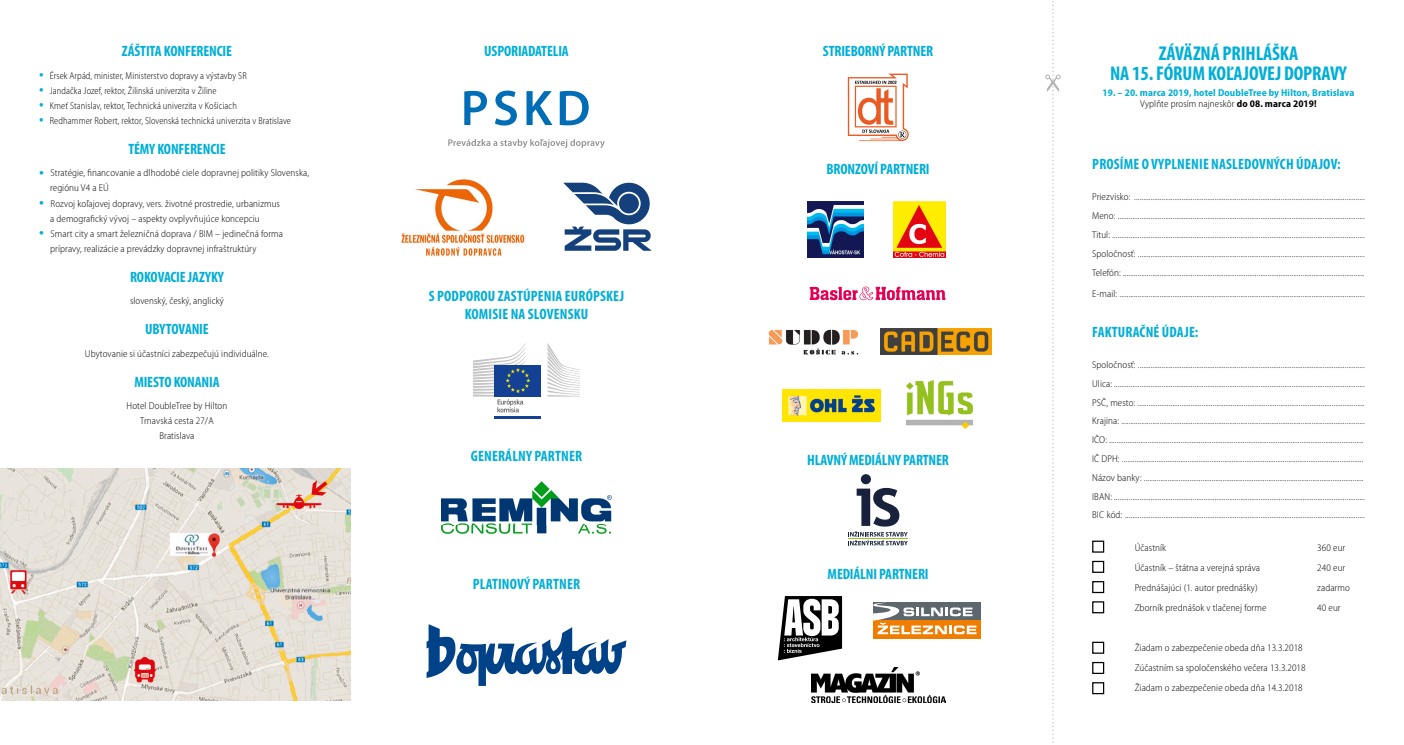
<style>
.page{position:relative;width:1404px;height:745px;background:#fff}
.page>*{position:absolute;margin:0;border:0;box-sizing:border-box;transform-origin:0 0}
.t1{font:700 condensed 20px/20px "Myriad Pro";letter-spacing:-.01em;color:#00aed7;text-align:center}
.t2{font:700 condensed 15px "Myriad Pro";letter-spacing:-.01em;color:#00aed7}
.t3{font:700 condensed 15px/18px "Myriad Pro";letter-spacing:.01em;color:#00aed7;text-align:center}
.t4{font:300 semi-condensed 10px/18.8px "Myriad Pro";letter-spacing:.01em;color:#000}
.t5{font:300 semi-condensed 10px "Myriad Pro";letter-spacing:.01em;color:#000;scale:.93 1}
.t6{font:700 semi-condensed 10px/11.2px "Myriad Pro";letter-spacing:.01em;color:#00aed7;text-align:center}
.s1{font-size:20px;color:#00aed7}
.s2{font-weight:300;color:#000}
.s3{color:#000}
</style>
<div class="page">
<img style="left:0;top:468px;width:351px;height:232px">
<svg style="left:1045px;top:1px;width:15px;height:742px"></svg>
<div style="left:1092px;top:540px;width:12px;height:12px;border:1px solid #000"></div>
<div style="left:1092px;top:641px;width:12px;height:12px;border:1px solid #000"></div>
<div style="left:1092px;top:580px;width:12px;height:12px;border:1px solid #000"></div>
<div style="left:1092px;top:681px;width:12px;height:12px;border:1px solid #000"></div>
<div style="left:1092px;top:560px;width:12px;height:12px;border:1px solid #000"></div>
<div style="left:1092px;top:661px;width:12px;height:12px;border:1px solid #000"></div>
<div style="left:1092px;top:601px;width:12px;height:12px;border:1px solid #000"></div>
<img style="left:401px;top:179px;width:124px;height:77px">
<svg style="left:563px;top:182px;width:88px;height:68px"></svg>
<svg style="left:464px;top:91px;width:23px;height:34px"></svg>
<svg style="left:495px;top:90px;width:22px;height:35px"></svg>
<svg style="left:526px;top:91px;width:26px;height:34px"></svg>
<svg style="left:559px;top:91px;width:29px;height:34px"></svg>
<svg style="left:448px;top:139px;width:156px;height:9px"></svg>
<div style="left:495px;top:364px;width:46px;height:32px;background:#144194"></div>
<hr style="left:495px;top:416px;width:46px;height:2px;background:#144194">
<svg style="left:547px;top:343px;width:33px;height:53px"></svg>
<svg style="left:473px;top:343px;width:57px;height:69px"></svg>
<img style="left:441px;top:481px;width:171px;height:51px">
<svg style="left:607px;top:494px;width:5px;height:5px"></svg>
<svg style="left:809px;top:286px;width:136px;height:14px"></svg>
<svg style="left:848px;top:474px;width:59px;height:71px"></svg>
<hr style="left:848px;top:537px;width:59px;height:1px;background:#94c01e">
<svg style="left:777px;top:596px;width:65px;height:64px"></svg>
<img style="left:807px;top:202px;width:56px;height:55px">
<div style="left:873px;top:602px;width:107px;height:18px;background:#5d676e"></div>
<svg style="left:873px;top:620px;width:107px;height:18px"></svg>
<svg style="left:873px;top:602px;width:103px;height:32px"></svg>
<img style="left:768px;top:329px;width:91px;height:26px">
<svg style="left:893px;top:251px;width:52px;height:6px"></svg>
<div style="left:893px;top:202px;width:52px;height:49px;background:#ffed00;border:1px solid #fee600"></div>
<svg style="left:894px;top:205px;width:50px;height:52px"></svg>
<svg style="left:847px;top:74px;width:61px;height:67px"></svg>
<img style="left:811px;top:667px;width:133px;height:35px">
<img style="left:880px;top:329px;width:111px;height:25px">
<img style="left:906px;top:380px;width:66px;height:48px">
<img style="left:782px;top:390px;width:98px;height:31px">
<svg style="left:426px;top:624px;width:200px;height:61px"></svg>
<h2 class="t2" style="left:122px;top:42px;width:111px">ZÁŠTITA KONFERENCIE</h2>
<p class="t5" style="left:39px;top:69px;width:225px"><span class="s1">•</span> Érsek Arpád, minister, Ministerstvo dopravy a výstavby SR</p>
<p class="t5" style="left:39px;top:84px;width:192px"><span class="s1">•</span> Jandačka Jozef, rektor, Žilinská univerzita v Žiline</p>
<p class="t5" style="left:39px;top:99px;width:214px"><span class="s1">•</span> Kmeť Stanislav, rektor, Technická univerzita v Košiciach</p>
<p class="t5" style="left:39px;top:114px;width:272px"><span class="s1">•</span> Redhammer Robert, rektor, Slovenská technická univerzita v Bratislave</p>
<h2 class="t2" style="left:128px;top:139px;width:99px">TÉMY KONFERENCIE</h2>
<p class="t4" style="left:50px;top:165px;width:260px;line-height:15px;text-indent:-11px"><span class="s1">•</span> Stratégie, financovanie a dlhodobé ciele dopravnej politiky Slovenska, regiónu V4 a EÚ</p>
<p class="t4" style="left:50px;top:195px;width:231px;line-height:15px;text-indent:-11px"><span class="s1">•</span> Rozvoj koľajovej dopravy, vers. životné prostredie, urbanizmus a demografický vývoj – aspekty ovplyvňujúce koncepciu</p>
<p class="t4" style="left:50px;top:225px;width:234px;line-height:15px;text-indent:-11px"><span class="s1">•</span> Smart city a smart železničná doprava / BIM – jedinečná forma prípravy, realizácie a prevádzky dopravnej infraštruktúry</p>
<h2 class="t2" style="left:130px;top:267px;width:95px">ROKOVACIE JAZYKY</h2>
<p class="t4" style="left:130px;top:291px;width:95px">slovenský, český, anglický</p>
<h2 class="t2" style="left:145px;top:319px;width:65px">UBYTOVANIE</h2>
<p class="t4" style="left:85px;top:343px;width:185px">Ubytovanie si účastníci zabezpečujú individuálne.</p>
<h2 class="t2" style="left:134px;top:372px;width:87px">MIESTO KONANIA</h2>
<p class="t4" style="left:127px;top:398px;width:102px;line-height:15px;text-align:center">Hotel DoubleTree by Hilton<br>Trnavská cesta 27/A<br>Bratislava</p>
<h2 class="t2" style="left:484px;top:42px;width:86px">USPORIADATELIA</h2>
<h2 class="t2" style="left:822px;top:42px;width:112px">STRIEBORNÝ PARTNER</h2>
<h2 class="t3" style="left:429px;top:287px;width:197px">S PODPOROU ZASTÚPENIA EURÓPSKEJ<br>KOMISIE NA SLOVENSKU</h2>
<h2 class="t3" style="left:471px;top:446px;width:113px">GENERÁLNY PARTNER</h2>
<h2 class="t3" style="left:473px;top:574px;width:109px">PLATINOVÝ PARTNER</h2>
<h2 class="t2" style="left:826px;top:159px;width:105px">BRONZOVÍ PARTNERI</h2>
<h2 class="t2" style="left:807px;top:450px;width:143px">HLAVNÝ MEDIÁLNY PARTNER</h2>
<h2 class="t2" style="left:827px;top:564px;width:102px">MEDIÁLNI PARTNERI</h2>
<h1 class="t1" style="left:1109px;top:43px;width:238px">ZÁVÄZNÁ PRIHLÁŠKA<br>NA 15. FÓRUM KOĽAJOVEJ DOPRAVY</h1>
<p class="t6" style="left:1102px;top:86px;width:253px">19. – 20. marca 2019, hotel DoubleTree by Hilton, Bratislava<br><span class="s2">Vyplňte prosím najneskôr</span> <span class="s3">do 08. marca 2019!</span></p>
<h2 class="t3" style="left:1092px;top:155px;width:250px">PROSÍME O VYPLNENIE NASLEDOVNÝCH ÚDAJOV:</h2>
<p class="t4" style="left:1092px;top:187px;width:274px;text-align:justify">Priezvisko: ..............................................................................................................................<br>Meno: .......................................................................................................................................<br>Titul: ..........................................................................................................................................<br>Spoločnosť: ............................................................................................................................<br>Telefón: ....................................................................................................................................</p>
<p class="t4" style="left:1092px;top:284px;width:274px">E-mail: ......................................................................................................................................</p>
<h2 class="t3" style="left:1092px;top:322px;width:108px">FAKTURAČNÉ ÚDAJE:</h2>
<p class="t4" style="left:1092px;top:355px;width:274px">Spoločnosť: ............................................................................................................................<br>Ulica: .........................................................................................................................................<br>PSČ, mesto: ............................................................................................................................<br>Krajina: .....................................................................................................................................<br>IČO: ...........................................................................................................................................<br>IČ DPH: ....................................................................................................................................<br>Názov banky: ........................................................................................................................<br>IBAN: .........................................................................................................................................<br>BIC kód: ...................................................................................................................................</p>
<p class="t4" style="left:1134px;top:537px;width:33px">Účastník</p>
<p class="t4" style="left:1317px;top:537px;width:29px">360 eur</p>
<p class="t4" style="left:1134px;top:557px;width:127px">Účastník – štátna a verejná správa</p>
<p class="t4" style="left:1317px;top:557px;width:29px">240 eur</p>
<p class="t4" style="left:1134px;top:577px;width:124px">Prednášajúci (1. autor prednášky)</p>
<p class="t4" style="left:1317px;top:577px;width:34px">zadarmo</p>
<p class="t4" style="left:1134px;top:597px;width:133px">Zborník prednášok v tlačenej forme</p>
<p class="t4" style="left:1317px;top:597px;width:25px">40 eur</p>
<p class="t4" style="left:1134px;top:637px;width:172px;line-height:20px">Žiadam o zabezpečenie obeda dňa 13.3.2018<br>Zúčastním sa spoločenského večera 13.3.2018<br>Žiadam o zabezpečenie obeda dňa 14.3.2018</p>
</div>
